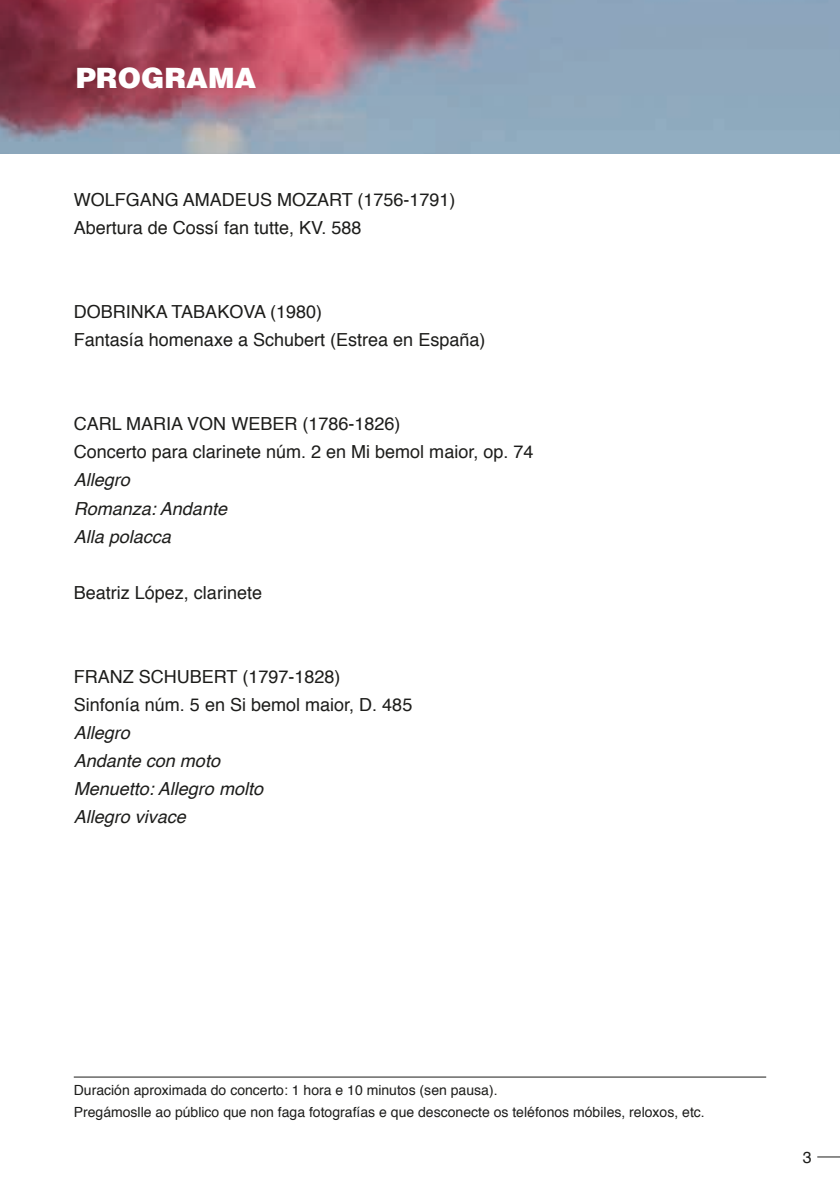
<style>
.page{position:relative;width:840px;height:1191px;background:#fff}
.page>*{position:absolute;margin:0;border:0;box-sizing:border-box;transform-origin:0 0}
.t1{font:900 28px "Helvetica LT Std";color:#fff}
.t2{font:18px/28px "Helvetica";color:#1d1d1b}
.t3{font:italic 18px/28px "Helvetica";color:#1d1d1b}
.t4{font:16px "Helvetica";color:#1d1d1b}
.t5{font:14px/22px "Helvetica";color:#1d1d1b}
</style>
<div class="page">
<img style="left:0;top:0;width:839px;height:153px">
<svg style="left:817px;top:1156px;width:22px;height:1px"></svg>
<hr style="left:74px;top:1076px;width:691px;height:1px;background:#1d1d1b">
<h1 class="t1" style="left:76px;top:60px;width:182px">PROGRAMA</h1>
<p class="t2" style="left:74px;top:186px;width:383px">WOLFGANG AMADEUS MOZART (1756-1791)<br>Abertura de Cossí fan tutte, KV. 588</p>
<p class="t2" style="left:74px;top:299px;width:413px">DOBRINKA TABAKOVA (1980)<br>Fantasía homenaxe a Schubert (Estrea en España)</p>
<p class="t2" style="left:74px;top:411px;width:461px">CARL MARIA VON WEBER (1786-1826)<br>Concerto para clarinete núm. 2 en Mi bemol maior, op. 74</p>
<p class="t3" style="left:74px;top:466px;width:155px">Allegro<br>Romanza: Andante<br>Alla polacca</p>
<p class="t2" style="left:74px;top:579px;width:190px">Beatriz López, clarinete</p>
<p class="t2" style="left:74px;top:663px;width:340px">FRANZ SCHUBERT (1797-1828)<br>Sinfonía núm. 5 en Si bemol maior, D. 485</p>
<p class="t3" style="left:74px;top:718px;width:191px">Allegro<br>Andante con moto<br>Menuetto: Allegro molto<br>Allegro vivace</p>
<p class="t5" style="left:74px;top:1079px;width:632px">Duración aproximada do concerto: 1 hora e 10 minutos (sen pausa).<br>Pregámoslle ao público que non faga fotografías e que desconecte os teléfonos móbiles, reloxos, etc.</p>
<p class="t4" style="left:802px;top:1145px;width:10px">3</p>
</div>
